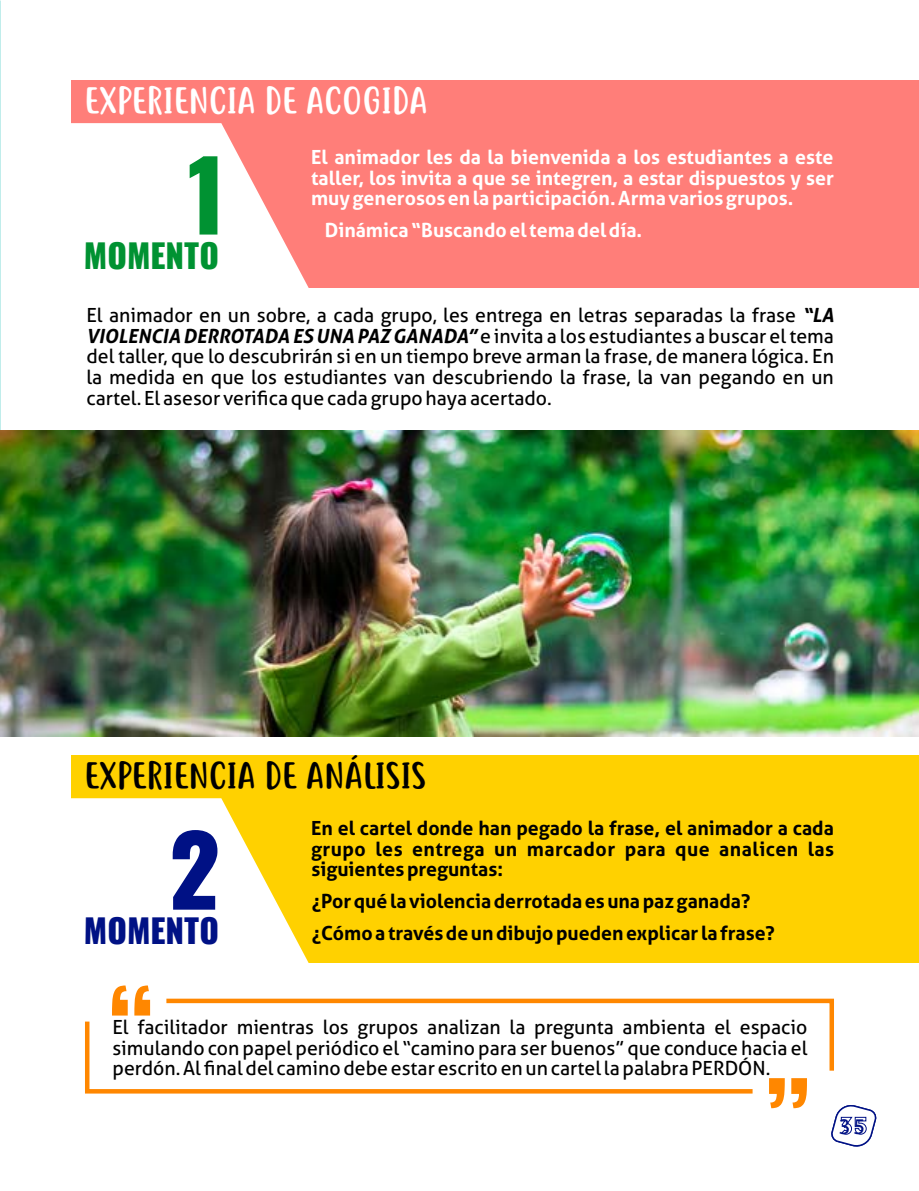
<style>
.page{position:relative;width:919px;height:1191px;background:#fff}
.page>*{position:absolute;margin:0;border:0;box-sizing:border-box;transform-origin:0 0}
.t1{font:800 103.8px "Oswald";color:#ff8700}
.t2{font:800 96.6px "Oswald";color:#009232}
.t3{font:800 96.6px "Oswald";color:#001185}
.t4{font:36px "Justtellmewhat";color:#000}
.t5{font:36px "Justtellmewhat";color:#fff}
.t6{font:800 32.7px "Oswald";color:#009232}
.t7{font:800 32.7px "Oswald";color:#001185}
.t8{font:22.5px "Big John";color:#001185}
.t9{font:19.5px/20.9px "Aller";color:#000;text-align:justify}
.t10{font:700 19.5px/20.9px "Aller";color:#000;text-align:justify}
.t11{font:700 19.5px/20.9px "Aller";color:#fff;text-align:justify}
.s1{font-weight:700;font-style:italic}
</style>
<div class="page">
<img style="left:0;top:0;width:1px;height:624px">
<svg style="left:831px;top:1105px;width:46px;height:42px"></svg>
<div style="left:71px;top:81px;width:847px;height:207px;background:#ff7e79"></div>
<svg style="left:71px;top:123px;width:238px;height:165px;fill:#fff"></svg>
<div style="left:71px;top:756px;width:847px;height:207px;background:#ffd100"></div>
<svg style="left:71px;top:798px;width:238px;height:165px;fill:#fff"></svg>
<svg style="left:85px;top:1021px;width:668px;height:73px"></svg>
<svg style="left:162px;top:998px;width:672px;height:77px"></svg>
<img style="left:0;top:430px;width:918px;height:306px">
<h3 class="t5" style="left:84px;top:80px;width:345px">EXPERIENCIA DE ACOGIDA</h3>
<p class="t11" style="left:311px;top:146px;width:524px">El animador les da la bienvenida a los estudiantes a este taller, los invita a que se integren, a estar dispuestos y ser muy generosos en la participación. Arma varios grupos.</p>
<p class="t11" style="left:325px;top:220px;width:319px">Dinámica “Buscando el tema del día.</p>
<h2 class="t2" style="left:180px;top:127px;width:54px">1</h2>
<h3 class="t6" style="left:84px;top:232px;width:137px">MOMENTO</h3>
<p class="t9" style="left:86px;top:304px;width:749px">El animador en un sobre, a cada grupo, les entrega en letras separadas la frase <span class="s1">“LA VIOLENCIA DERROTADA ES UNA PAZ GANADA”</span> e invita a los estudiantes a buscar el tema del taller, que lo descubrirán si en un tiempo breve arman la frase, de manera lógica. En la medida en que los estudiantes van descubriendo la frase, la van pegando en un cartel. El asesor verifica que cada grupo haya acertado.</p>
<h3 class="t4" style="left:84px;top:754px;width:343px">EXPERIENCIA DE ANÁLISIS</h3>
<p class="t10" style="left:311px;top:817px;width:524px">En el cartel donde han pegado la frase, el animador a cada grupo les entrega un marcador para que analicen las siguientes preguntas:</p>
<p class="t10" style="left:311px;top:885px;width:465px;line-height:31.7px">¿Por qué la violencia derrotada es una paz ganada? ¿Cómo a través de un dibujo pueden explicar la frase?</p>
<h2 class="t3" style="left:167px;top:802px;width:54px">2</h2>
<h3 class="t7" style="left:84px;top:907px;width:137px">MOMENTO</h3>
<h1 class="t1" style="left:106px;top:954px;width:51px">“</h1>
<p class="t9" style="left:112px;top:1016px;width:696px">El facilitador mientras los grupos analizan la pregunta ambienta el espacio simulando con papel periódico el “camino para ser buenos” que conduce hacia el perdón. Al final del camino debe estar escrito en un cartel la palabra PERDÓN.</p>
<h1 class="t1" style="left:762px;top:1046px;width:51px">”</h1>
<p class="t8" style="left:838px;top:1112px;width:28px">3 35</p>
</div>
